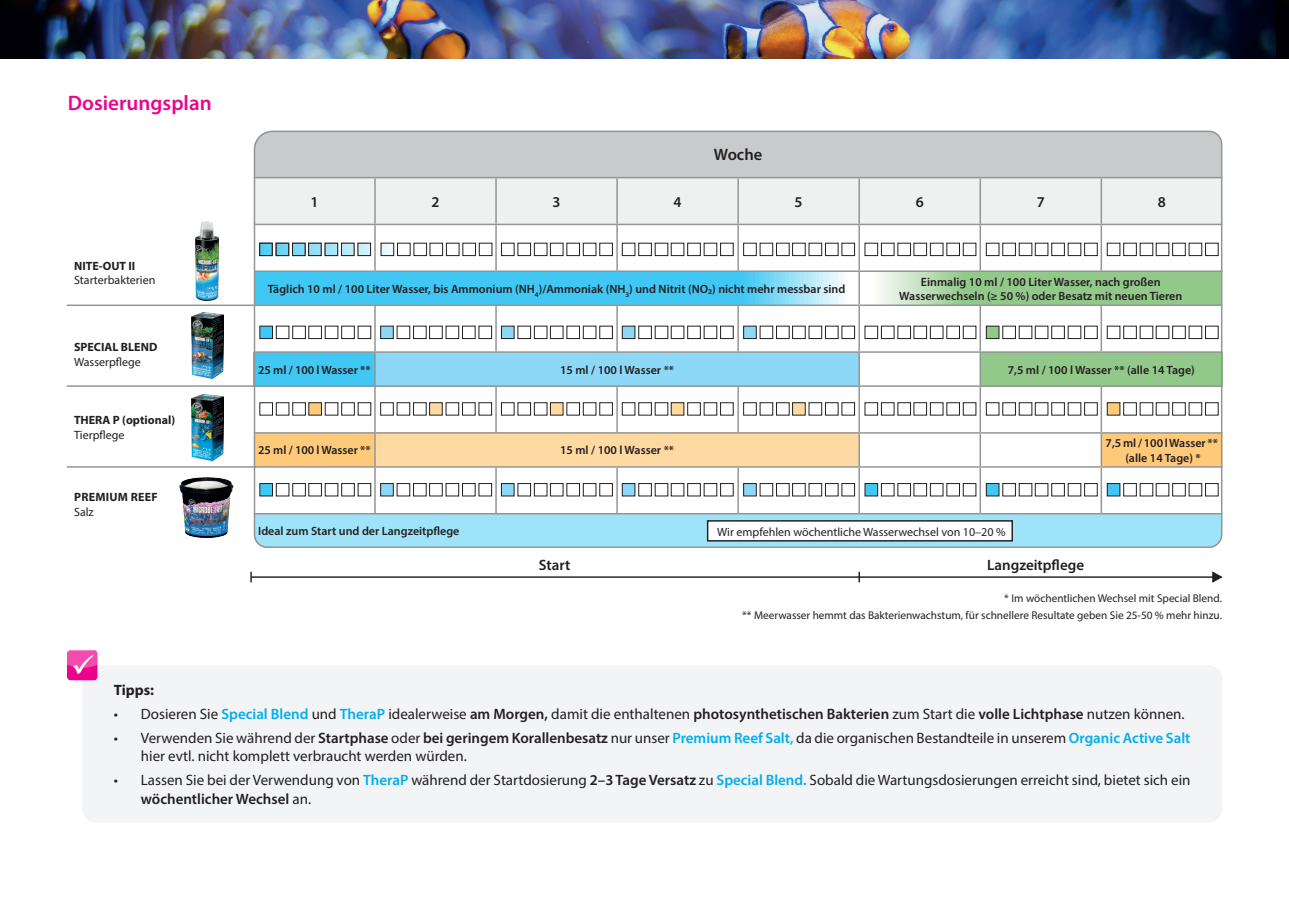
<style>
.page{position:relative;width:1289px;height:919px;background:#fff}
.page>*{position:absolute;margin:0;border:0;box-sizing:border-box;transform-origin:0 0}
.t1{font:600 21px "Myriad Pro";color:#ed028c}
.t2{font:600 16.5px "Myriad Pro";color:#231f20}
.t3{font:15px/18px "Myriad Pro";color:#231f20}
.t4{font:600 15px "Myriad Pro";color:#231f20}
.t5{font:700 15px "Myriad Pro";color:#231f20}
.t6{font:600 12px/14.4px "Myriad Pro";color:#231f20;text-align:center}
.t7{font:12px "Myriad Pro";color:#231f20}
.t8{font:700 12px "Myriad Pro";color:#231f20}
.t9{font:700 12px "Myriad Pro";letter-spacing:.02em;color:#231f20}
.t10{font:11.25px "Myriad Pro";color:#231f20}
.s1{font-weight:600;color:#00aeef}
.s2{font-weight:600}
</style>
<div class="page">
<img style="left:196px;top:221px;width:23px;height:80px">
<img style="left:191px;top:313px;width:32px;height:66px">
<img style="left:191px;top:394px;width:32px;height:66px">
<img style="left:179px;top:477px;width:55px;height:61px">
<hr style="left:251px;top:576px;width:607px;height:1px;background:#231f20">
<hr style="left:857px;top:576px;width:356px;height:1px;background:#231f20">
<svg style="left:250px;top:571px;width:2px;height:11px"></svg>
<svg style="left:858px;top:571px;width:2px;height:11px"></svg>
<svg style="left:1212px;top:571px;width:10px;height:12px"></svg>
<hr style="left:67px;top:304px;width:189px;height:2px;background:#939598">
<hr style="left:67px;top:385px;width:189px;height:2px;background:#939598">
<hr style="left:67px;top:466px;width:189px;height:1px;background:#939598">
<div style="left:82px;top:666px;width:1139px;height:156px;background:#f3f4f5"></div>
<img style="left:0;top:0;width:1288px;height:58px">
<svg style="left:253px;top:130px;width:970px;height:418px"></svg>
<svg style="left:67px;top:649px;width:31px;height:31px"></svg>
<h1 class="t1" style="left:68px;top:90px;width:145px">Dosierungsplan</h1>
<p class="t8" style="left:74px;top:258px;width:63px">NITE-OUT II</p>
<p class="t7" style="left:74px;top:273px;width:83px">Starterbakterien</p>
<p class="t8" style="left:74px;top:339px;width:85px">SPECIAL BLEND</p>
<p class="t7" style="left:74px;top:354px;width:68px">Wasserpflege</p>
<p class="t8" style="left:74px;top:412px;width:103px">THERA P (optional)</p>
<p class="t7" style="left:74px;top:427px;width:52px">Tierpflege</p>
<p class="t9" style="left:74px;top:489px;width:85px">PREMIUM REEF</p>
<p class="t7" style="left:74px;top:504px;width:21px">Salz</p>
<p class="t2" style="left:714px;top:144px;width:50px">Woche</p>
<p class="t4" style="left:310px;top:192px;width:10px">1</p>
<p class="t4" style="left:431px;top:192px;width:10px">2</p>
<p class="t4" style="left:552px;top:192px;width:10px">3</p>
<p class="t4" style="left:673px;top:192px;width:10px">4</p>
<p class="t4" style="left:794px;top:192px;width:10px">5</p>
<p class="t4" style="left:915px;top:192px;width:10px">6</p>
<p class="t4" style="left:1036px;top:192px;width:10px">7</p>
<p class="t4" style="left:1157px;top:192px;width:10px">8</p>
<p class="t6" style="left:268px;top:281px;width:579px">Täglich 10 ml / 100 Liter Wasser, bis Ammonium (NH<sub>4</sub>)/Ammoniak (NH<sub>3</sub>) und Nitrit (NO2) nicht mehr messbar sind</p>
<p class="t6" style="left:899px;top:274px;width:284px">Einmalig 10 ml / 100 Liter Wasser, nach großen<br>Wasserwechseln (≥ 50 %) oder Besatz mit neuen Tieren</p>
<p class="t6" style="left:258px;top:362px;width:114px">25 ml / 100 l Wasser **</p>
<p class="t6" style="left:560px;top:362px;width:116px">15 ml / 100 l Wasser **</p>
<p class="t6" style="left:1007px;top:362px;width:189px">7,5 ml / 100 l Wasser ** (alle 14 Tage)</p>
<p class="t6" style="left:258px;top:443px;width:114px">25 ml / 100 l Wasser **</p>
<p class="t6" style="left:560px;top:443px;width:116px">15 ml / 100 l Wasser **</p>
<p class="t6" style="left:1105px;top:435px;width:114px">7,5 ml / 100 l Wasser ** (alle 14 Tage) *</p>
<p class="t6" style="left:258px;top:523px;width:203px">Ideal zum Start und der Langzeitpflege</p>
<p class="t7" style="left:717px;top:524px;width:290px">Wir empfehlen wöchentliche Wasserwechsel von 10–20 %</p>
<p class="t4" style="left:539px;top:555px;width:33px">Start</p>
<p class="t4" style="left:987px;top:555px;width:98px">Langzeitpflege</p>
<p class="t10" style="left:1004px;top:591px;width:219px">* Im wöchentlichen Wechsel mit Special Blend.</p>
<p class="t10" style="left:742px;top:608px;width:481px">** Meerwasser hemmt das Bakterienwachstum, für schnellere Resultate geben Sie 25-50 % mehr hinzu.</p>
<p class="t5" style="left:114px;top:680px;width:42px">Tipps:</p>
<p class="t3" style="left:114px;top:705px;width:1072px">• Dosieren Sie <span class="s1">Special Blend</span> und <span class="s1">TheraP</span> idealerweise <span class="s2">am Morgen,</span> damit die enthaltenen <span class="s2">photosynthetischen Bakterien</span> zum Start die <span class="s2">volle Lichtphase</span> nutzen können.</p>
<p class="t3" style="left:141px;top:729px;width:1051px;text-indent:-27px">• Verwenden Sie während der <span class="s2">Startphase</span> oder <span class="s2">bei geringem Korallenbesatz</span> nur unser <span class="s1">Premium Reef Salt,</span> da die organischen Bestandteile in unserem <span class="s1">Organic Active Salt </span>hier evtl. nicht komplett verbraucht werden würden.</p>
<p class="t3" style="left:141px;top:771px;width:1051px;text-indent:-27px">• Lassen Sie bei der Verwendung von <span class="s1">TheraP</span> während der Startdosierung <span class="s2">2–3 Tage Versatz</span> zu <span class="s1">Special Blend.</span> Sobald die Wartungsdosierungen erreicht sind, bietet sich ein <span class="s2">wöchentlicher Wechsel</span> an.</p>
</div>
